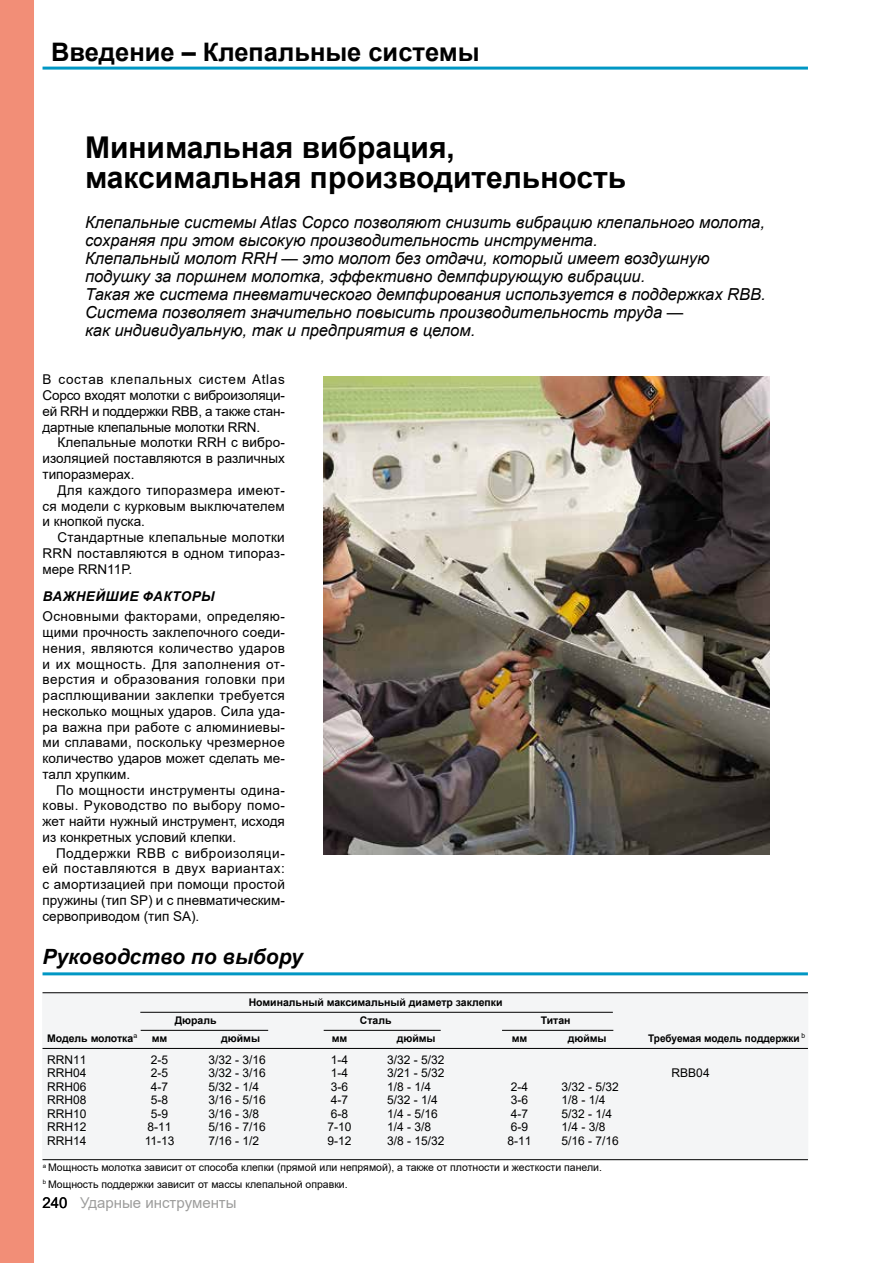
<style>
.page{position:relative;width:893px;height:1263px;background:#fff}
.page>*{position:absolute;margin:0;border:0;box-sizing:border-box;transform-origin:0 0}
.t1{font:700 30px/30px "Arial";color:#000}
.t2{font:700 25.5px "Arial";color:#000}
.t3{font:italic 700 21px "Arial";color:#000}
.t4{font:italic 16.5px/18px "Arial";color:#000}
.t5{font:15px "Arial";color:#9d9d9c}
.t6{font:13.5px/15.8px "Arial";color:#000;text-align:justify}
.t7{font:italic 700 13.5px "Arial";letter-spacing:.035em;color:#000}
.t8{font:12px "Arial";color:#000}
.t9{font:10.5px/16.5px "Arial";color:#000}
.t10{font:700 10.5px "Arial";color:#000}
.t11{font:700 10.5px "Arial";color:#000;scale:.96 1}
.s1{color:#000}
</style>
<div class="page">
<hr style="left:43px;top:67px;width:765px;height:3px;background:#0097c4">
<div style="left:0;top:0;width:34px;height:1263px;background:#f28e77"></div>
<img style="left:323px;top:376px;width:447px;height:478px">
<div style="left:43px;top:992px;width:765px;height:168px;background:#f4f5f6;border:1px solid #f4f5f6"></div>
<hr style="left:43px;top:992px;width:765px;height:1px;background:#000">
<hr style="left:43px;top:1159px;width:765px;height:1px;background:#000">
<hr style="left:43px;top:972px;width:765px;height:3px;background:#0097c4">
<hr style="left:141px;top:1030px;width:127px;height:1px;background:#000">
<hr style="left:324px;top:1030px;width:117px;height:1px;background:#000">
<hr style="left:502px;top:1030px;width:111px;height:1px;background:#000">
<hr style="left:140px;top:1012px;width:473px;height:1px;background:#000">
<hr style="left:43px;top:1048px;width:765px;height:1px;background:#000">
<h2 class="t2" style="left:51px;top:34px;width:430px">Введение – Клепальные системы</h2>
<h1 class="t1" style="left:85px;top:133px;width:543px">Минимальная вибрация, максимальная производительность</h1>
<p class="t4" style="left:85px;top:213px;width:682px">Клепальные системы Atlas Copco позволяют снизить вибрацию клепального молота, сохраняя при этом высокую производительность инструмента.<br>Клепальный молот RRH — это молот без отдачи, который имеет воздушную подушку за поршнем молотка, эффективно демпфирующую вибрации.<br>Такая же система пневматического демпфирования используется в поддержках RBB.<br>Система позволяет значительно повысить производительность труда —<br>как индивидуальную, так и предприятия в целом.</p>
<p class="t6" style="left:43px;top:372px;width:244px">В состав клепальных систем Atlas Copco входят молотки с виброизоляци&shy;ей RRH и поддержки RBB, а также стан&shy;дартные клепальные молотки RRN.</p>
<p class="t6" style="left:43px;top:435px;width:244px;text-indent:15px">Клепальные молотки RRH с вибро&shy;изоляцией поставляются в различных типоразмерах.</p>
<p class="t6" style="left:43px;top:482px;width:244px;text-indent:15px">Для каждого типоразмера имеют&shy;ся модели с курковым выключателем и кнопкой пуска.</p>
<p class="t6" style="left:43px;top:529px;width:244px;text-indent:15px">Стандартные клепальные молотки RRN поставляются в одном типораз&shy;мере RRN11P.</p>
<p class="t7" style="left:43px;top:587px;width:174px">ВАЖНЕЙШИЕ ФАКТОРЫ</p>
<p class="t6" style="left:43px;top:609px;width:244px">Основными факторами, определяю&shy;щими прочность заклепочного соеди&shy;нения, являются количество ударов и их мощность. Для заполнения от&shy;верстия и образования головки при расплющивании заклепки требуется несколько мощных ударов. Сила уда&shy;ра важна при работе с алюминиевы&shy;ми сплавами, поскольку чрезмерное количество ударов может сделать ме&shy;талл хрупким.</p>
<p class="t6" style="left:43px;top:782px;width:244px;text-indent:13px">По мощности инструменты одина&shy;ковы. Руководство по выбору помо&shy;жет найти нужный инструмент, исходя из конкретных условий клепки.</p>
<p class="t6" style="left:43px;top:845px;width:244px;text-indent:13px">Поддержки RBB с виброизоляци&shy;ей поставляются в двух вариантах: с амортизацией при помощи простой пружины (тип SP) и с пневматическим&shy;сервоприводом (тип SA).</p>
<h3 class="t3" style="left:43px;top:942px;width:262px">Руководство по выбору</h3>
<p class="t10" style="left:249px;top:995px;width:255px">Номинальный максимальный диаметр заклепки</p>
<p class="t10" style="left:175px;top:1013px;width:43px">Дюраль</p>
<p class="t10" style="left:360px;top:1013px;width:33px">Сталь</p>
<p class="t10" style="left:541px;top:1013px;width:31px">Титан</p>
<p class="t10" style="left:47px;top:1031px;width:92px">Модель молотка<sup>a</sup></p>
<p class="t10" style="left:152px;top:1031px;width:17px">мм</p>
<p class="t10" style="left:221px;top:1031px;width:40px">дюймы</p>
<p class="t10" style="left:332px;top:1031px;width:17px">мм</p>
<p class="t10" style="left:397px;top:1031px;width:40px">дюймы</p>
<p class="t10" style="left:512px;top:1031px;width:17px">мм</p>
<p class="t10" style="left:568px;top:1031px;width:40px">дюймы</p>
<p class="t11" style="left:648px;top:1031px;width:165px">Требуемая модель поддержки <sup>b</sup></p>
<p class="t8" style="left:47px;top:1051px;width:41px">RRN11</p>
<p class="t8" style="left:151px;top:1051px;width:19px">2-5</p>
<p class="t8" style="left:208px;top:1051px;width:59px">3/32 - 3/16</p>
<p class="t8" style="left:331px;top:1051px;width:19px">1-4</p>
<p class="t8" style="left:387px;top:1051px;width:59px">3/32 - 5/32</p>
<p class="t8" style="left:47px;top:1065px;width:41px">RRH04</p>
<p class="t8" style="left:151px;top:1065px;width:19px">2-5</p>
<p class="t8" style="left:208px;top:1065px;width:59px">3/32 - 3/16</p>
<p class="t8" style="left:331px;top:1065px;width:19px">1-4</p>
<p class="t8" style="left:387px;top:1065px;width:59px">3/21 - 5/32</p>
<p class="t8" style="left:672px;top:1065px;width:40px">RBB04</p>
<p class="t8" style="left:47px;top:1078px;width:41px">RRH06</p>
<p class="t8" style="left:151px;top:1078px;width:19px">4-7</p>
<p class="t8" style="left:208px;top:1078px;width:52px">5/32 - 1/4</p>
<p class="t8" style="left:331px;top:1078px;width:19px">3-6</p>
<p class="t8" style="left:387px;top:1078px;width:46px">1/8 - 1/4</p>
<p class="t8" style="left:511px;top:1078px;width:19px">2-4</p>
<p class="t8" style="left:561px;top:1078px;width:59px">3/32 - 5/32</p>
<p class="t8" style="left:47px;top:1092px;width:41px">RRH08</p>
<p class="t8" style="left:151px;top:1092px;width:19px">5-8</p>
<p class="t8" style="left:208px;top:1092px;width:59px">3/16 - 5/16</p>
<p class="t8" style="left:331px;top:1092px;width:19px">4-7</p>
<p class="t8" style="left:387px;top:1092px;width:52px">5/32 - 1/4</p>
<p class="t8" style="left:511px;top:1092px;width:19px">3-6</p>
<p class="t8" style="left:561px;top:1092px;width:46px">1/8 - 1/4</p>
<p class="t8" style="left:47px;top:1105px;width:41px">RRH10</p>
<p class="t8" style="left:151px;top:1105px;width:19px">5-9</p>
<p class="t8" style="left:208px;top:1105px;width:52px">3/16 - 3/8</p>
<p class="t8" style="left:331px;top:1105px;width:19px">6-8</p>
<p class="t8" style="left:387px;top:1105px;width:52px">1/4 - 5/16</p>
<p class="t8" style="left:511px;top:1105px;width:19px">4-7</p>
<p class="t8" style="left:561px;top:1105px;width:52px">5/32 - 1/4</p>
<p class="t8" style="left:47px;top:1119px;width:41px">RRH12</p>
<p class="t8" style="left:148px;top:1119px;width:26px">8-11</p>
<p class="t8" style="left:208px;top:1119px;width:59px">5/16 - 7/16</p>
<p class="t8" style="left:328px;top:1119px;width:26px">7-10</p>
<p class="t8" style="left:387px;top:1119px;width:46px">1/4 - 3/8</p>
<p class="t8" style="left:511px;top:1119px;width:19px">6-9</p>
<p class="t8" style="left:561px;top:1119px;width:46px">1/4 - 3/8</p>
<p class="t8" style="left:47px;top:1132px;width:41px">RRH14</p>
<p class="t8" style="left:145px;top:1132px;width:31px">11-13</p>
<p class="t8" style="left:208px;top:1132px;width:52px">7/16 - 1/2</p>
<p class="t8" style="left:328px;top:1132px;width:26px">9-12</p>
<p class="t8" style="left:387px;top:1132px;width:59px">3/8 - 15/32</p>
<p class="t8" style="left:508px;top:1132px;width:26px">8-11</p>
<p class="t8" style="left:561px;top:1132px;width:59px">5/16 - 7/16</p>
<p class="t9" style="left:43px;top:1159px;width:560px"><sup>a</sup> Мощность молотка зависит от способа клепки (прямой или непрямой), а также от плотности и жесткости панели. <sup>b</sup> Мощность поддержки зависит от массы клепальной оправки.</p>
<p class="t5" style="left:43px;top:1192px;width:196px"><span class="s1">240</span> Ударные инструменты</p>
</div>
